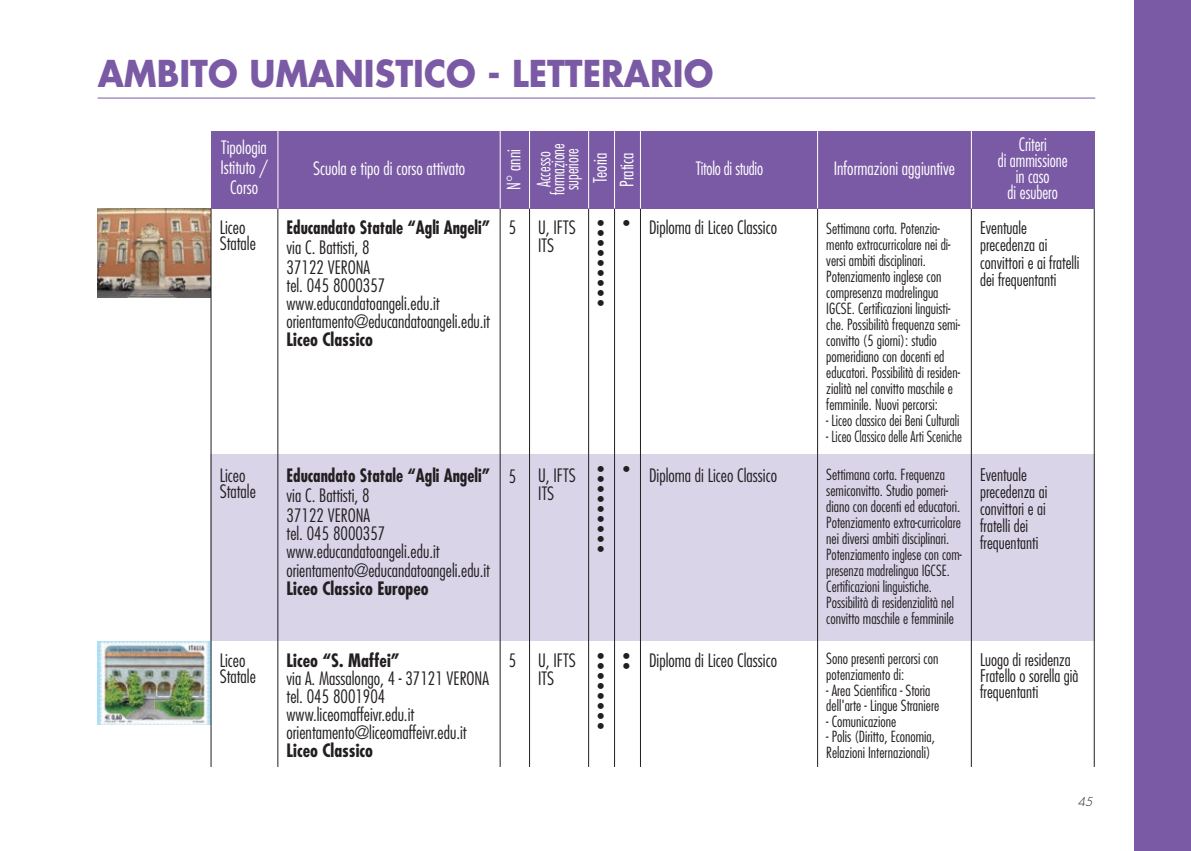
<style>
.page{position:relative;width:1191px;height:851px;background:#fff}
.page>*{position:absolute;margin:0;border:0;box-sizing:border-box;transform-origin:0 0}
.t1{font:700 36px "Futura";color:#7b5aa5;scale:.93 1}
.t2{font:300 condensed 18px "Futura";color:#231f20}
.t3{font:300 condensed 18px "Futura";color:#fff}
.t4{font:700 condensed 18px "Futura";color:#231f20}
.t5{font:700 condensed 18px "Futura";color:#231f20;scale:.95 1}
.t6{font:300 condensed 18px "Futura";color:#fff;scale:.95 1}
.t7{font:300 condensed 18px "Futura";color:#fff;scale:.9 1}
.t8{font:300 condensed 17px/17px "Futura";color:#231f20}
.t9{font:300 condensed 16px "Futura";color:#231f20}
.t10{font:300 condensed 15px/16px "Futura";color:#231f20}
.t11{font:300 condensed 15px "Futura";color:#231f20;scale:.94 1}
.t12{font:italic 300 12px "Futura";color:#231f20}
</style>
<div class="page">
<img style="left:97px;top:208px;width:114px;height:89px">
<img style="left:98px;top:641px;width:113px;height:83px">
<hr style="left:98px;top:97px;width:997px;height:1px;background:#7b5aa5">
<div style="left:211px;top:454px;width:67px;height:187px;background:#dad4e9"></div>
<div style="left:278px;top:454px;width:222px;height:187px;background:#dad4e9"></div>
<div style="left:500px;top:454px;width:29px;height:187px;background:#dad4e9"></div>
<div style="left:529px;top:454px;width:59px;height:187px;background:#dad4e9"></div>
<div style="left:588px;top:454px;width:26px;height:187px;background:#dad4e9"></div>
<div style="left:614px;top:454px;width:26px;height:187px;background:#dad4e9"></div>
<div style="left:640px;top:454px;width:177px;height:187px;background:#dad4e9"></div>
<div style="left:817px;top:454px;width:154px;height:187px;background:#dad4e9"></div>
<div style="left:971px;top:454px;width:123px;height:187px;background:#dad4e9"></div>
<hr style="left:211px;top:208px;width:1px;height:558px;background:#231f20">
<hr style="left:277px;top:208px;width:1px;height:558px;background:#231f20">
<hr style="left:500px;top:208px;width:1px;height:558px;background:#231f20">
<hr style="left:529px;top:208px;width:1px;height:558px;background:#231f20">
<hr style="left:588px;top:208px;width:1px;height:558px;background:#231f20">
<hr style="left:614px;top:208px;width:1px;height:558px;background:#231f20">
<hr style="left:640px;top:208px;width:1px;height:558px;background:#231f20">
<hr style="left:817px;top:208px;width:1px;height:558px;background:#231f20">
<hr style="left:971px;top:208px;width:1px;height:558px;background:#231f20">
<hr style="left:1094px;top:208px;width:1px;height:558px;background:#231f20">
<div style="left:211px;top:131px;width:883px;height:77px;background:#7b5aa5"></div>
<hr style="left:500px;top:131px;width:1px;height:77px;background:#fff">
<hr style="left:278px;top:131px;width:1px;height:77px;background:#fff">
<hr style="left:529px;top:131px;width:1px;height:77px;background:#fff">
<hr style="left:588px;top:131px;width:1px;height:77px;background:#fff">
<hr style="left:614px;top:131px;width:1px;height:77px;background:#fff">
<hr style="left:640px;top:131px;width:1px;height:77px;background:#fff">
<hr style="left:817px;top:131px;width:1px;height:77px;background:#fff">
<hr style="left:971px;top:131px;width:1px;height:77px;background:#fff">
<div style="left:1134px;top:0;width:57px;height:850px;background:#7b5aa5"></div>
<p class="t1" style="left:98px;top:57px;width:663px">AMBITO UMANISTICO - LETTERARIO</p>
<p class="t3" style="left:221px;top:140px;width:47px">Tipologia</p>
<p class="t3" style="left:220px;top:160px;width:49px">Istituto /</p>
<p class="t3" style="left:230px;top:180px;width:30px">Corso</p>
<p class="t3" style="left:313px;top:160px;width:154px">Scuola e tipo di corso attivato</p>
<p class="t3" style="left:506px;top:190px;width:42px;rotate:-90deg">N° anni</p>
<p class="t7" style="left:536px;top:187px;width:41px;rotate:-90deg">Accesso</p>
<p class="t7" style="left:550px;top:195px;width:60px;rotate:-90deg">formazione</p>
<p class="t7" style="left:564px;top:190px;width:48px;rotate:-90deg">superiore</p>
<p class="t3" style="left:592px;top:183px;width:32px;rotate:-90deg">Teoria</p>
<p class="t3" style="left:619px;top:187px;width:36px;rotate:-90deg">Pratica</p>
<p class="t6" style="left:696px;top:160px;width:72px">Titolo di studio</p>
<p class="t3" style="left:833px;top:160px;width:123px">Informazioni aggiuntive</p>
<p class="t6" style="left:1018px;top:136px;width:31px">Criteri</p>
<p class="t6" style="left:997px;top:152px;width:75px">di ammissione</p>
<p class="t6" style="left:1015px;top:168px;width:37px">in caso</p>
<p class="t6" style="left:1007px;top:184px;width:54px">di esubero</p>
<p class="t2" style="left:220px;top:220px;width:27px">Liceo</p>
<p class="t2" style="left:220px;top:236px;width:38px">Statale</p>
<p class="t5" style="left:286px;top:220px;width:216px">Educandato Statale “Agli Angeli”</p>
<p class="t2" style="left:286px;top:240px;width:84px">via C. Battisti, 8</p>
<p class="t2" style="left:286px;top:260px;width:85px">37122 VERONA</p>
<p class="t2" style="left:286px;top:278px;width:100px">tel. 045 8000357</p>
<p class="t2" style="left:286px;top:296px;width:155px">www.educandatoangeli.edu.it</p>
<p class="t2" style="left:286px;top:314px;width:205px">orientamento@educandatoangeli.edu.it</p>
<p class="t4" style="left:286px;top:332px;width:88px">Liceo Classico</p>
<p class="t2" style="left:509px;top:220px;width:9px">5</p>
<p class="t2" style="left:538px;top:220px;width:39px">U, IFTS</p>
<p class="t2" style="left:538px;top:238px;width:18px">ITS</p>
<p class="t9" style="left:597px;top:216px;width:8px">•</p>
<p class="t9" style="left:597px;top:226px;width:8px">•</p>
<p class="t9" style="left:597px;top:236px;width:8px">•</p>
<p class="t9" style="left:597px;top:246px;width:8px">•</p>
<p class="t9" style="left:597px;top:256px;width:8px">•</p>
<p class="t9" style="left:597px;top:266px;width:8px">•</p>
<p class="t9" style="left:597px;top:276px;width:8px">•</p>
<p class="t9" style="left:597px;top:286px;width:8px">•</p>
<p class="t9" style="left:597px;top:296px;width:8px">•</p>
<p class="t9" style="left:623px;top:216px;width:8px">•</p>
<p class="t2" style="left:649px;top:220px;width:129px">Diploma di Liceo Classico</p>
<p class="t10" style="left:826px;top:221px;width:135px">Settimana corta. Potenzia&shy;mento extracurricolare nei di&shy;versi ambiti disciplinari.<br>Potenziamento inglese con compresenza madrelingua<br>IGCSE. Certificazioni linguisti&shy;che. Possibilità frequenza semi&shy;convitto (5 giorni): studio pomeridiano con docenti ed educatori. Possibilità di residen&shy;zialità nel convitto maschile e femminile. Nuovi percorsi:</p>
<p class="t10" style="left:826px;top:413px;width:135px">- Liceo classico dei Beni Culturali</p>
<p class="t11" style="left:826px;top:430px;width:146px">- Liceo Classico delle Arti Sceniche</p>
<p class="t8" style="left:980px;top:221px;width:48px">Eventuale</p>
<p class="t8" style="left:980px;top:238px;width:69px">precedenza ai</p>
<p class="t8" style="left:980px;top:255px;width:101px">convittori e ai fratelli dei frequentanti</p>
<p class="t2" style="left:220px;top:468px;width:27px">Liceo</p>
<p class="t2" style="left:220px;top:484px;width:38px">Statale</p>
<p class="t5" style="left:286px;top:468px;width:216px">Educandato Statale “Agli Angeli”</p>
<p class="t2" style="left:286px;top:488px;width:84px">via C. Battisti, 8</p>
<p class="t2" style="left:286px;top:508px;width:85px">37122 VERONA</p>
<p class="t2" style="left:286px;top:526px;width:100px">tel. 045 8000357</p>
<p class="t2" style="left:286px;top:544px;width:155px">www.educandatoangeli.edu.it</p>
<p class="t2" style="left:286px;top:562px;width:205px">orientamento@educandatoangeli.edu.it</p>
<p class="t4" style="left:286px;top:580px;width:144px">Liceo Classico Europeo</p>
<p class="t2" style="left:509px;top:468px;width:9px">5</p>
<p class="t2" style="left:538px;top:468px;width:39px">U, IFTS</p>
<p class="t2" style="left:538px;top:486px;width:18px">ITS</p>
<p class="t9" style="left:597px;top:462px;width:8px">•</p>
<p class="t9" style="left:597px;top:472px;width:8px">•</p>
<p class="t9" style="left:597px;top:482px;width:8px">•</p>
<p class="t9" style="left:597px;top:492px;width:8px">•</p>
<p class="t9" style="left:597px;top:502px;width:8px">•</p>
<p class="t9" style="left:597px;top:512px;width:8px">•</p>
<p class="t9" style="left:597px;top:522px;width:8px">•</p>
<p class="t9" style="left:597px;top:532px;width:8px">•</p>
<p class="t9" style="left:597px;top:542px;width:8px">•</p>
<p class="t9" style="left:623px;top:462px;width:8px">•</p>
<p class="t2" style="left:649px;top:468px;width:129px">Diploma di Liceo Classico</p>
<p class="t10" style="left:826px;top:467px;width:120px">Settimana corta. Frequenza</p>
<p class="t10" style="left:826px;top:483px;width:137px">semiconvitto. Studio pomeri&shy;diano con docenti ed educatori.<br>Potenziamento extra-curricolare nei diversi ambiti disciplinari.<br>Potenziamento inglese con com&shy;presenza madrelingua IGCSE.<br>Certificazioni linguistiche.</p>
<p class="t10" style="left:826px;top:595px;width:129px">Possibilità di residenzialità nel convitto maschile e femminile</p>
<p class="t8" style="left:980px;top:467px;width:48px">Eventuale</p>
<p class="t8" style="left:980px;top:484px;width:69px">precedenza ai</p>
<p class="t8" style="left:980px;top:501px;width:67px">convittori e ai</p>
<p class="t8" style="left:980px;top:518px;width:50px">fratelli dei</p>
<p class="t8" style="left:980px;top:535px;width:60px">frequentanti</p>
<p class="t2" style="left:220px;top:652px;width:27px">Liceo</p>
<p class="t2" style="left:220px;top:668px;width:38px">Statale</p>
<p class="t4" style="left:286px;top:652px;width:115px">Liceo “S. Maffei”</p>
<p class="t2" style="left:286px;top:670px;width:204px">via A. Massalongo, 4 - 37121 VERONA</p>
<p class="t2" style="left:286px;top:688px;width:100px">tel. 045 8001904</p>
<p class="t2" style="left:286px;top:706px;width:129px">www.liceomaffeivr.edu.it</p>
<p class="t2" style="left:286px;top:724px;width:182px">orientamento@liceomaffeivr.edu.it</p>
<p class="t4" style="left:286px;top:742px;width:88px">Liceo Classico</p>
<p class="t2" style="left:509px;top:652px;width:9px">5</p>
<p class="t2" style="left:538px;top:652px;width:39px">U, IFTS</p>
<p class="t2" style="left:538px;top:670px;width:18px">ITS</p>
<p class="t9" style="left:597px;top:648px;width:8px">•</p>
<p class="t9" style="left:597px;top:658px;width:8px">•</p>
<p class="t9" style="left:597px;top:668px;width:8px">•</p>
<p class="t9" style="left:597px;top:678px;width:8px">•</p>
<p class="t9" style="left:597px;top:688px;width:8px">•</p>
<p class="t9" style="left:597px;top:698px;width:8px">•</p>
<p class="t9" style="left:597px;top:708px;width:8px">•</p>
<p class="t9" style="left:597px;top:718px;width:8px">•</p>
<p class="t9" style="left:623px;top:648px;width:8px">•</p>
<p class="t9" style="left:623px;top:658px;width:8px">•</p>
<p class="t2" style="left:649px;top:652px;width:129px">Diploma di Liceo Classico</p>
<p class="t10" style="left:826px;top:651px;width:114px">Sono presenti percorsi con</p>
<p class="t10" style="left:826px;top:667px;width:79px">potenziamento di:</p>
<p class="t10" style="left:826px;top:683px;width:106px">- Area Scientifica - Storia</p>
<p class="t10" style="left:826px;top:698px;width:114px">dell'arte - Lingue Straniere</p>
<p class="t10" style="left:826px;top:714px;width:72px">- Comunicazione</p>
<p class="t10" style="left:826px;top:729px;width:110px">- Polis (Diritto, Economia,</p>
<p class="t10" style="left:826px;top:745px;width:106px">Relazioni Internazionali)</p>
<p class="t8" style="left:980px;top:652px;width:92px">Luogo di residenza</p>
<p class="t8" style="left:980px;top:669px;width:100px;line-height:16px">Fratello o sorella già frequentanti</p>
<p class="t12" style="left:1077px;top:796px;width:18px">45</p>
</div>
